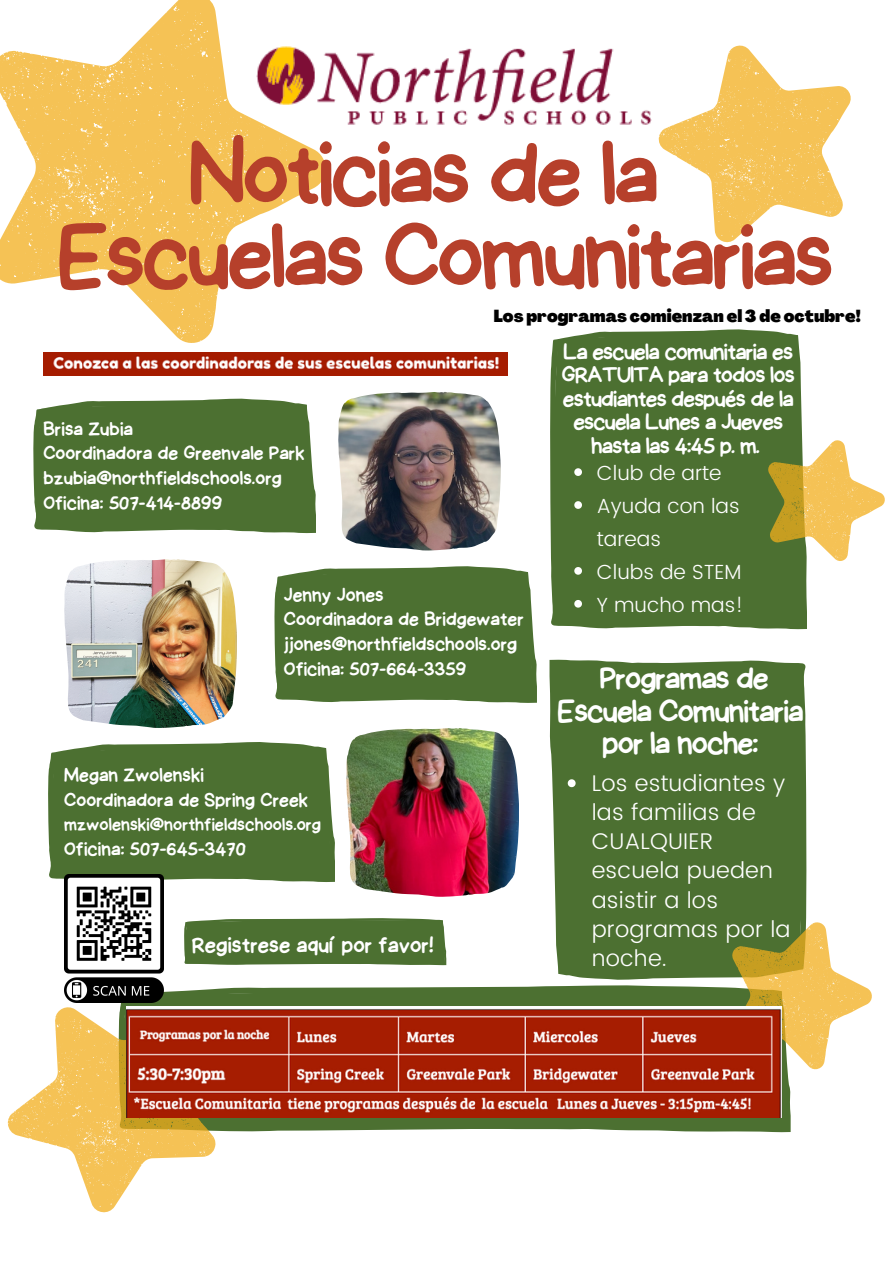
<style>
.page{position:relative;width:893px;height:1264px;background:#fff}
.page>*{position:absolute;margin:0;border:0;box-sizing:border-box;transform-origin:0 0}
.t1{font:92.55px/82.8px "Handyman";letter-spacing:-.025em;color:#b6402b;text-align:center}
.t2{font:32.4px/32.5px "Handyman";letter-spacing:-.025em;color:#fff;text-align:center}
.t3{font:23.55px/23.4px "Handyman";letter-spacing:-.025em;color:#fff;text-align:center}
.t4{font:22.95px "Handyman";letter-spacing:.01em;color:#fff}
.t5{font:300 22.65px/29.2px "Poppins";letter-spacing:.01em;color:#fff}
.t6{font:300 20.4px/32.8px "Poppins";color:#fff}
.t7{font:19.8px/24.8px "Handyman";letter-spacing:.01em;color:#fff}
.t8{font:18.3px "Handyman";letter-spacing:.01em;color:#fff}
.t9{font:900 17.1px "Agrandir";color:#000}
</style>
<div class="page">
<div style="left:550px;top:329px;width:256px;height:300px;background:#4c7031"></div>
<div style="left:550px;top:659px;width:256px;height:320px;background:#4c7031"></div>
<svg style="left:252px;top:985px;width:538px;height:147px;background:#617c44"></svg>
<img style="left:338px;top:392px;width:162px;height:158px">
<div style="left:274px;top:566px;width:262px;height:137px;background:#4c7031"></div>
<div style="left:48px;top:742px;width:287px;height:140px;background:#4c7031"></div>
<svg style="left:0;top:0;width:326px;height:343px;fill:#f5c255"></svg>
<svg style="left:658px;top:45px;width:193px;height:198px"></svg>
<svg style="left:748px;top:423px;width:137px;height:146px"></svg>
<svg style="left:7px;top:956px;width:245px;height:257px"></svg>
<svg style="left:705px;top:898px;width:167px;height:182px"></svg>
<img style="left:64px;top:559px;width:173px;height:168px">
<div style="left:33px;top:398px;width:283px;height:135px;background:#4c7031"></div>
<img style="left:255px;top:45px;width:397px;height:84px">
<img style="left:346px;top:728px;width:173px;height:168px">
<img style="left:64px;top:874px;width:99px;height:128px">
<div style="left:184px;top:918px;width:262px;height:47px;background:#4c7031"></div>
<img style="left:43px;top:352px;width:465px;height:24px">
<img style="left:127px;top:1006px;width:654px;height:111px">
<svg style="left:574px;top:468px;width:8px;height:8px"></svg>
<svg style="left:574px;top:501px;width:8px;height:8px"></svg>
<svg style="left:574px;top:567px;width:8px;height:7px"></svg>
<svg style="left:574px;top:600px;width:8px;height:7px"></svg>
<svg style="left:567px;top:779px;width:8px;height:8px"></svg>
<h1 class="t1" style="left:58px;top:132px;width:777px">Noticias de la<br>Escuelas Comunitarias</h1>
<p class="t9" style="left:493px;top:309px;width:369px">Los programas comienzan el 3 de octubre!</p>
<p class="t7" style="left:43px;top:416px;width:263px">Brisa Zubia<br>Coordinadora de Greenvale Park bzubia@northfieldschools.org<br>Oficina: 507-414-8899</p>
<p class="t7" style="left:284px;top:582px;width:241px">Jenny Jones<br>Coordinadora de Bridgewater jjones@northfieldschools.org<br>Oficina: 507-664-3359</p>
<p class="t7" style="left:64px;top:763px;width:245px">Megan Zwolenski<br>Coordinadora de Spring Creek</p>
<p class="t8" style="left:64px;top:815px;width:258px">mzwolenski@northfieldschools.org</p>
<p class="t7" style="left:64px;top:836px;width:183px">Oficina: 507-645-3470</p>
<p class="t4" style="left:192px;top:933px;width:243px">Registrese aquí por favor!</p>
<p class="t3" style="left:561px;top:340px;width:234px">La escuela comunitaria es<br>GRATUITA para todos los estudiantes después de la escuela Lunes a Jueves hasta las 4:45 p. m.</p>
<p class="t6" style="left:597px;top:457px;width:148px">Club de arte<br>Ayuda con las tareas<br>Clubs de STEM<br>Y mucho mas!</p>
<h2 class="t2" style="left:557px;top:662px;width:247px">Programas de<br>Escuela Comunitaria por la noche:</h2>
<p class="t5" style="left:591px;top:768px;width:200px">Los estudiantes y las familias de<br>CUALQUIER escuela pueden asistir a los programas por la noche.</p>
</div>
